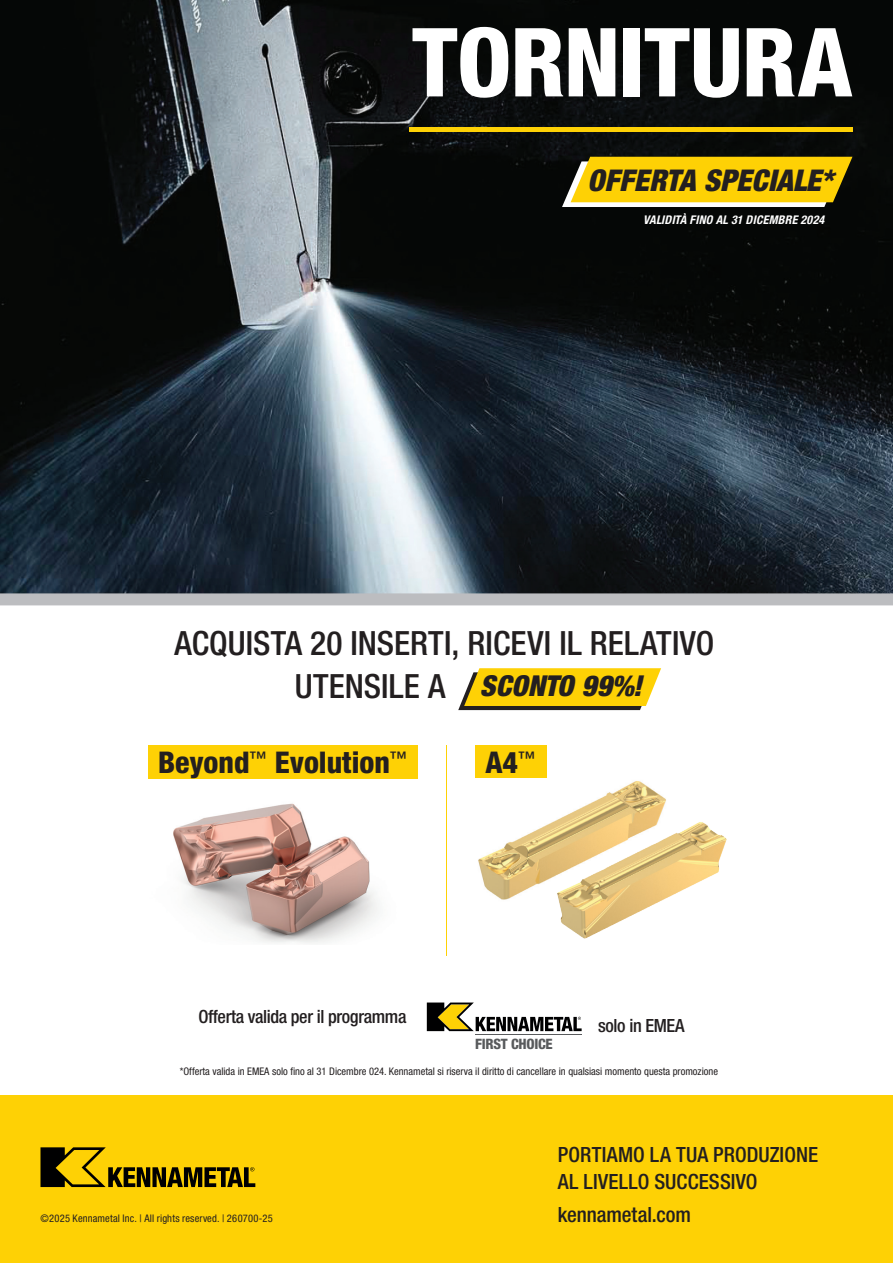
<style>
.page{position:relative;width:893px;height:1263px;background:#fff}
.page>*{position:absolute;margin:0;border:0;box-sizing:border-box;transform-origin:0 0}
.t1{font:800 condensed 95.55px "Helvetica Neue LT Std";letter-spacing:-.01em;color:#fff}
.t2{font:500 condensed 33.45px "Helvetica Neue LT Std";letter-spacing:.005em;color:#231f20}
.t3{font:italic 900 condensed 30px "Helvetica Neue LT Std";letter-spacing:.01em;color:#231f20}
.t4{font:800 condensed 29.85px "Helvetica Neue LT Std";color:#231f20}
.t5{font:italic 900 condensed 28.8px "Helvetica Neue LT Std";letter-spacing:.01em;color:#231f20}
.t6{font:500 condensed 21px/27px "Helvetica Neue LT Std";letter-spacing:.005em;color:#231f20}
.t7{font:500 condensed 18.15px "Helvetica Neue LT Std";letter-spacing:-.02em;color:#231f20}
.t8{font:800 condensed 14.4px "Helvetica Neue LT Pro";letter-spacing:-.02em;color:#585a5c}
.t9{font:italic 700 condensed 12px "Helvetica Neue LT Std";letter-spacing:.015em;color:#fff}
.t10{font:condensed 10.5px "Helvetica Neue LT Std";color:#231f20}
.s1{font-weight:500;font-style:normal;font-size:33.45px}
</style>
<div class="page">
<img style="left:0;top:0;width:893px;height:593px">
<svg style="left:562px;top:157px;width:290px;height:50px;background:#eac61f"></svg>
<div style="left:475px;top:745px;width:71px;height:34px;background:#fed105"></div>
<hr style="left:409px;top:128px;width:443px;height:4px;background:#fed105">
<div style="left:148px;top:745px;width:270px;height:34px;background:#fed105"></div>
<div style="left:0;top:593px;width:893px;height:12px;background:#bcbdc0"></div>
<svg style="left:427px;top:1002px;width:155px;height:29px"></svg>
<hr style="left:476px;top:1034px;width:106px;height:1px;background:#585a5c">
<img style="left:173px;top:803px;width:205px;height:140px">
<img style="left:478px;top:781px;width:188px;height:119px">
<img style="left:546px;top:815px;width:181px;height:124px">
<hr style="left:446px;top:745px;width:1px;height:211px;background:#fed105">
<svg style="left:458px;top:668px;width:203px;height:42px;background:#e7c31e"></svg>
<div style="left:0;top:1095px;width:893px;height:168px;background:#fed105"></div>
<svg style="left:40px;top:1147px;width:215px;height:40px"></svg>
<h1 class="t1" style="left:412px;top:3px;width:442px">TORNITURA</h1>
<h3 class="t3" style="left:587px;top:161px;width:247px">OFFERTA SPECIALE*</h3>
<p class="t9" style="left:643px;top:213px;width:183px">VALIDITÀ FINO AL 31 DICEMBRE 2024</p>
<h2 class="t2" style="left:175px;top:623px;width:541px">ACQUISTA 20 INSERTI, RICEVI IL RELATIVO</h2>
<h3 class="t5" style="left:295px;top:668px;width:349px"><span class="s1">UTENSILE A</span> SCONTO 99%!</h3>
<h3 class="t4" style="left:158px;top:744px;width:251px">Beyond<sup>™</sup> Evolution<sup>™</sup></h3>
<h3 class="t4" style="left:485px;top:744px;width:52px">A4<sup>™</sup></h3>
<h3 class="t7" style="left:198px;top:1005px;width:209px">Offerta valida per il programma</h3>
<h3 class="t7" style="left:598px;top:1015px;width:88px">solo in EMEA</h3>
<h3 class="t8" style="left:475px;top:1035px;width:79px">FIRST CHOICE</h3>
<p class="t10" style="left:180px;top:1065px;width:540px">*Offerta valida in EMEA solo fino al 31 Dicembre 024. Kennametal si riserva il diritto di cancellare in qualsiasi momento questa promozione</p>
<p class="t10" style="left:40px;top:1212px;width:234px">©2025 Kennametal Inc. | All rights reserved. | 260700-25</p>
<h3 class="t6" style="left:558px;top:1141px;width:262px">PORTIAMO LA TUA PRODUZIONE<br>AL LIVELLO SUCCESSIVO</h3>
<h3 class="t6" style="left:558px;top:1201px;width:135px">kennametal.com</h3>
</div>
